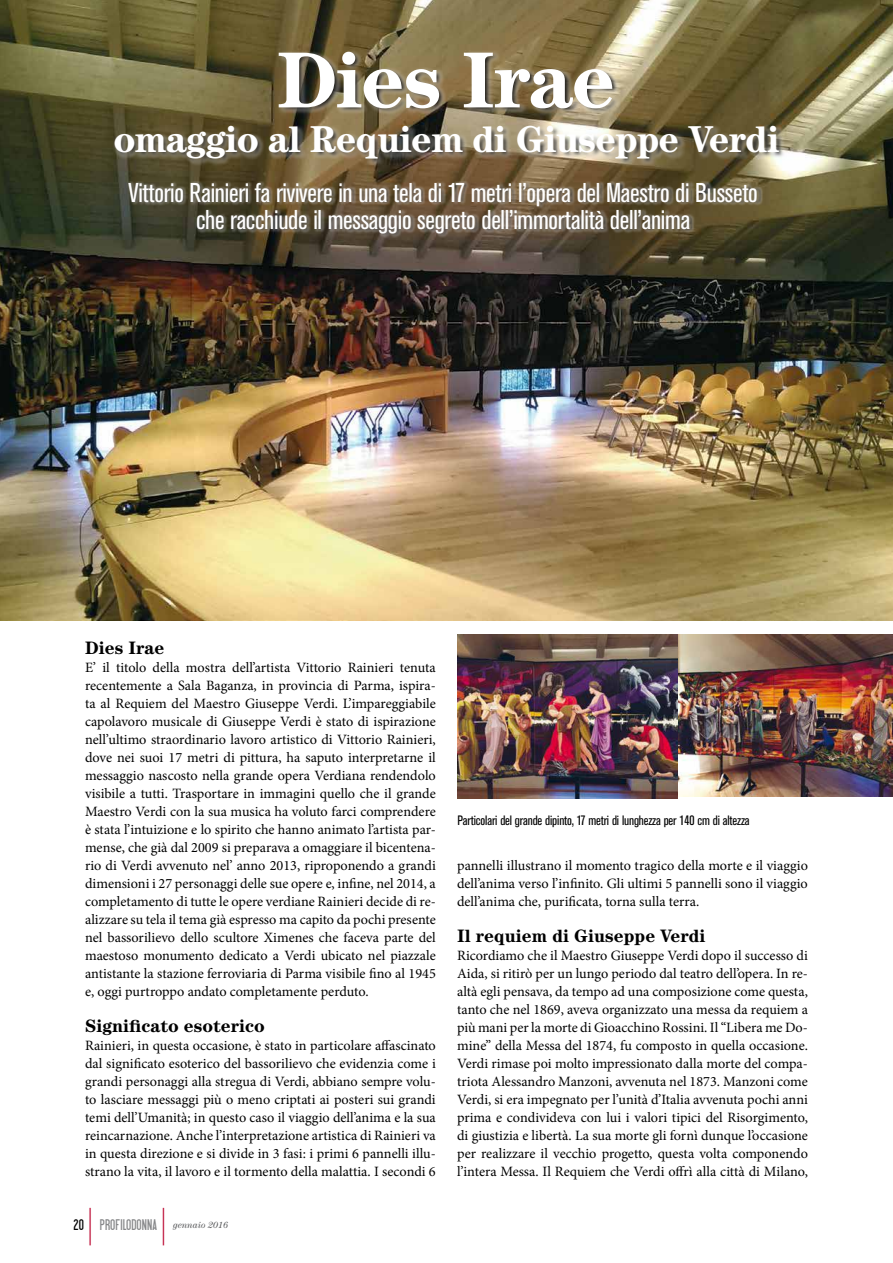
<style>
.page{position:relative;width:893px;height:1263px;background:#fff}
.page>*{position:absolute;margin:0;border:0;box-sizing:border-box;transform-origin:0 0}
.t1{font:700 79.5px "Century";letter-spacing:-.015em;color:#fff}
.t2{font:700 37.5px "Century";letter-spacing:-.015em;color:#fff}
.t3{font:condensed 27px/27px "Akzidenz Grotesk BE";letter-spacing:-.005em;color:#fff;text-align:center}
.t4{font:700 18px "Century";letter-spacing:.005em;color:#000}
.t5{font:15px "Libel Suit";letter-spacing:.005em;color:#868789}
.t6{font:14.25px/18px "Minion Pro";letter-spacing:.005em;color:#000;text-align:justify}
.t7{font:condensed 13.5px "Akzidenz Grotesk BE";letter-spacing:-.005em;color:#000}
.t8{font:italic 9px "Century";letter-spacing:.005em;color:#57585a}
.s1{color:#000}
.s2{font-family:"Zapfino";color:#bb052f}
</style>
<div class="page">
<img style="left:0;top:0;width:893px;height:621px">
<img style="left:112px;top:50px;width:674px;height:116px">
<img style="left:677px;top:635px;width:216px;height:162px">
<img style="left:458px;top:635px;width:219px;height:164px">
<img style="left:128px;top:180px;width:634px;height:58px">
<h1 class="t1" style="left:277px;top:33px;width:340px">Dies Irae</h1>
<h2 class="t2" style="left:113px;top:117px;width:667px">omaggio al Requiem di Giuseppe Verdi</h2>
<h3 class="t3" style="left:129px;top:179px;width:631px">Vittorio Rainieri fa rivivere in una tela di 17 metri l’opera del Maestro di Busseto che racchiude il messaggio segreto dell’immortalità dell’anima</h3>
<p class="t4" style="left:85px;top:637px;width:81px">Dies Irae</p>
<p class="t6" style="left:85px;top:658px;width:352px">E’ il titolo della mostra dell’artista Vittorio Rainieri tenuta recentemente a Sala Baganza, in provincia di Parma, ispira&shy;ta al Requiem del Maestro Giuseppe Verdi. L’impareggiabile capolavoro musicale di Giuseppe Verdi è stato di ispirazione nell’ultimo straordinario lavoro artistico di Vittorio Rainieri, dove nei suoi 17 metri di pittura, ha saputo interpretarne il messaggio nascosto nella grande opera Verdiana rendendolo visibile a tutti. Trasportare in immagini quello che il grande Maestro Verdi con la sua musica ha voluto farci comprendere è stata l’intuizione e lo spirito che hanno animato l’artista par&shy;mense, che già dal 2009 si preparava a omaggiare il bicentena&shy;rio di Verdi avvenuto nel’ anno 2013, riproponendo a grandi dimensioni i 27 personaggi delle sue opere e, infne, nel 2014, a completamento di tutte le opere verdiane Rainieri decide di re&shy;alizzare su tela il tema già espresso ma capito da pochi presente nel bassorilievo dello scultore Ximenes che faceva parte del maestoso monumento dedicato a Verdi ubicato nel piazzale antistante la stazione ferroviaria di Parma visibile fno al 1945 e, oggi purtroppo andato completamente perduto.</p>
<p class="t4" style="left:85px;top:1015px;width:181px">Signifcato esoterico</p>
<p class="t6" style="left:85px;top:1036px;width:352px">Rainieri, in questa occasione, è stato in particolare afascinato dal signifcato esoterico del bassorilievo che evidenzia come i grandi personaggi alla stregua di Verdi, abbiano sempre volu&shy;to lasciare messaggi più o meno criptati ai posteri sui grandi temi dell’Umanità; in questo caso il viaggio dell’anima e la sua reincarnazione. Anche l’interpretazione artistica di Rainieri va in questa direzione e si divide in 3 fasi: i primi 6 pannelli illu&shy;strano la vita, il lavoro e il tormento della malattia. I secondi 6</p>
<p class="t5" style="left:74px;top:1217px;width:94px"><span class="s1">20</span><span class="s2">|</span> PROFILODONNA<span class="s2">|</span></p>
<p class="t8" style="left:173px;top:1220px;width:56px">gennaio 2016</p>
<p class="t7" style="left:457px;top:812px;width:294px">Particolari del grande dipinto, 17 metri di lunghezza per 140 cm di altezza</p>
<p class="t6" style="left:457px;top:856px;width:352px">pannelli illustrano il momento tragico della morte e il viaggio dell’anima verso l’infnito. Gli ultimi 5 pannelli sono il viaggio dell’anima che, purifcata, torna sulla terra.</p>
<p class="t4" style="left:457px;top:925px;width:250px">Il requiem di Giuseppe Verdi</p>
<p class="t6" style="left:457px;top:946px;width:352px">Ricordiamo che il Maestro Giuseppe Verdi dopo il successo di Aida, si ritirò per un lungo periodo dal teatro dell’opera. In re&shy;altà egli pensava, da tempo ad una composizione come questa, tanto che nel 1869, aveva organizzato una messa da requiem a più mani per la morte di Gioacchino Rossini. Il “Libera me Do&shy;mine” della Messa del 1874, fu composto in quella occasione.<br>Verdi rimase poi molto impressionato dalla morte del compa&shy;triota Alessandro Manzoni, avvenuta nel 1873. Manzoni come Verdi, si era impegnato per l’unità d’Italia avvenuta pochi anni prima e condivideva con lui i valori tipici del Risorgimento, di giustizia e libertà. La sua morte gli fornì dunque l’occasione per realizzare il vecchio progetto, questa volta componendo l’intera Messa. Il Requiem che Verdi ofrì alla città di Milano,</p>
</div>
